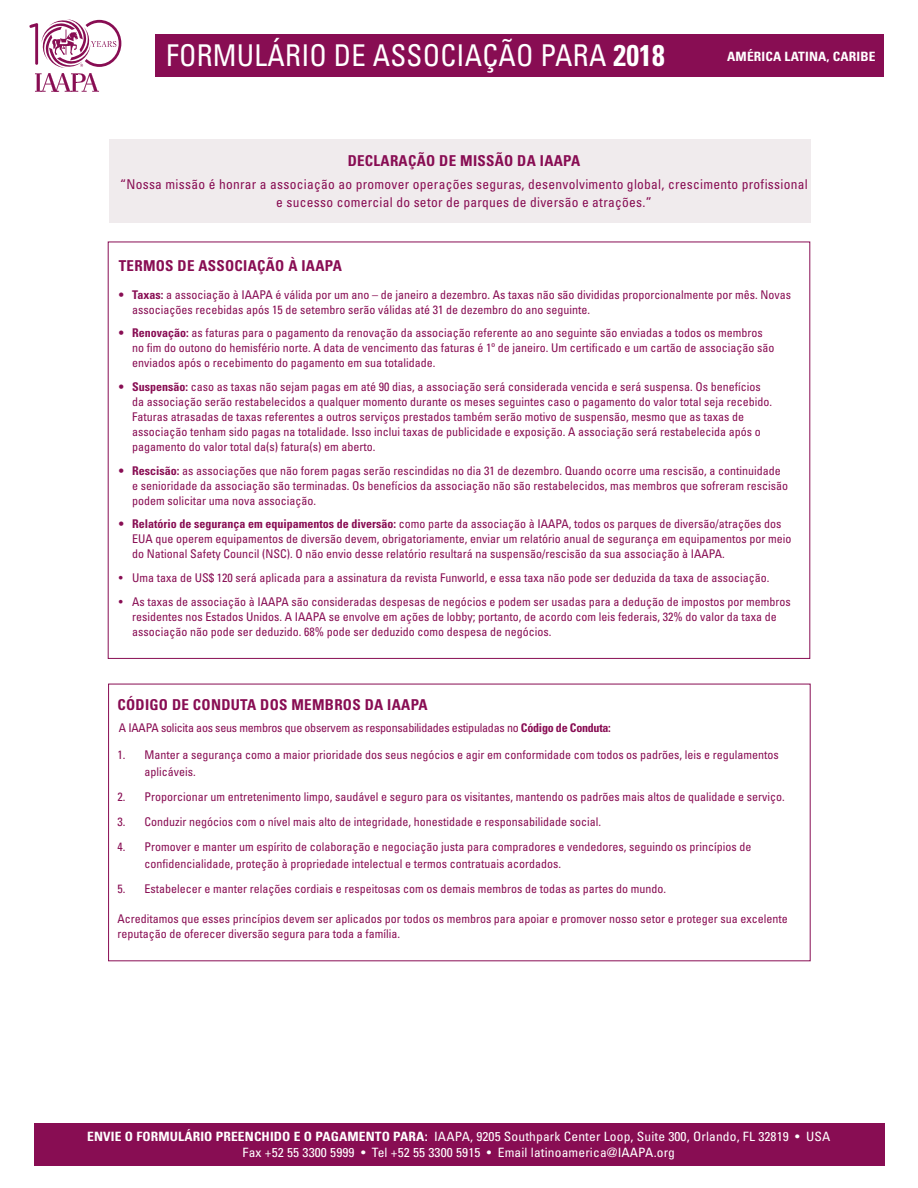
<style>
.page{position:relative;width:918px;height:1188px;background:#fff}
.page>*{position:absolute;margin:0;border:0;box-sizing:border-box;transform-origin:0 0}
.t1{font:condensed 30px "Univers";letter-spacing:.01em;color:#fff;scale:.95 1}
.t2{font:700 condensed 15px "Univers";letter-spacing:.02em;color:#880d53}
.t3{font:condensed 13.5px/18px "Univers";letter-spacing:.02em;color:#880d53;text-align:center}
.t4{font:condensed 12.9px/16.2px "Univers";letter-spacing:.01em;color:#fff;text-align:center;scale:1.05 1}
.t5{font:700 condensed 12.9px "Univers";letter-spacing:.01em;color:#fff;scale:1.05 1}
.t6{font:condensed 12px/15px "Univers";color:#880d53}
.t7{font:condensed 12px "Univers";letter-spacing:-.02em;color:#880d53}
.s1{font-weight:700}
</style>
<div class="page">
<div style="left:155px;top:34px;width:729px;height:43px;background:#880d53"></div>
<svg style="left:29px;top:19px;width:92px;height:73px"></svg>
<div style="left:34px;top:1123px;width:851px;height:43px;background:#880d53"></div>
<div style="left:109px;top:139px;width:702px;height:84px;background:#f0ebed"></div>
<h1 class="t1" style="left:166px;top:37px;width:527px">FORMULÁRIO DE ASSOCIAÇÃO PARA <span class="s1">2018</span></h1>
<p class="t5" style="left:727px;top:49px;width:143px">AMÉRICA LATINA, CARIBE</p>
<p class="t2" style="left:348px;top:152px;width:234px">DECLARAÇÃO DE MISSÃO DA IAAPA</p>
<p class="t3" style="left:120px;top:175px;width:689px">“Nossa missão é honrar a associação ao promover operações seguras, desenvolvimento global, crescimento profissional e sucesso comercial do setor de parques de diversão e atrações.”</p>
<p class="t2" style="left:119px;top:256px;width:225px">TERMOS DE ASSOCIAÇÃO À IAAPA</p>
<p class="t6" style="left:132px;top:287px;width:660px;text-indent:-14px"><span class="s1">• Taxas:</span> a associação à IAAPA é válida por um ano – de janeiro a dezembro. As taxas não são divididas proporcionalmente por mês. Novas associações recebidas após 15 de setembro serão válidas até 31 de dezembro do ano seguinte.</p>
<p class="t6" style="left:132px;top:326px;width:644px;text-indent:-14px"><span class="s1">• Renovação:</span> as faturas para o pagamento da renovação da associação referente ao ano seguinte são enviadas a todos os membros no fim do outono do hemisfério norte. A data de vencimento das faturas é 1º de janeiro. Um certificado e um cartão de associação são enviados após o recebimento do pagamento em sua totalidade.</p>
<p class="t6" style="left:132px;top:379px;width:641px;text-indent:-14px"><span class="s1">• Suspensão:</span> caso as taxas não sejam pagas em até 90 dias, a associação será considerada vencida e será suspensa. Os benefícios da associação serão restabelecidos a qualquer momento durante os meses seguintes caso o pagamento do valor total seja recebido.<br>Faturas atrasadas de taxas referentes a outros serviços prestados também serão motivo de suspensão, mesmo que as taxas de associação tenham sido pagas na totalidade. Isso inclui taxas de publicidade e exposição. A associação será restabelecida após o pagamento do valor total da(s) fatura(s) em aberto.</p>
<p class="t6" style="left:132px;top:463px;width:657px;text-indent:-14px"><span class="s1">• Rescisão:</span> as associações que não forem pagas serão rescindidas no dia 31 de dezembro. Quando ocorre uma rescisão, a continuidade e senioridade da associação são terminadas. Os benefícios da associação não são restabelecidos, mas membros que sofreram rescisão podem solicitar uma nova associação.</p>
<p class="t6" style="left:132px;top:516px;width:661px;text-indent:-14px"><span class="s1">• Relatório de segurança em equipamentos de diversão:</span> como parte da associação à IAAPA, todos os parques de diversão/atrações dos<br>EUA que operem equipamentos de diversão devem, obrigatoriamente, enviar um relatório anual de segurança em equipamentos por meio do National Safety Council (NSC). O não envio desse relatório resultará na suspensão/rescisão da sua associação à IAAPA.</p>
<p class="t6" style="left:119px;top:570px;width:652px">• Uma taxa de US$ 120 será aplicada para a assinatura da revista Funworld, e essa taxa não pode ser deduzida da taxa de associação.</p>
<p class="t6" style="left:132px;top:594px;width:660px;text-indent:-14px">• As taxas de associação à IAAPA são consideradas despesas de negócios e podem ser usadas para a dedução de impostos por membros residentes nos Estados Unidos. A IAAPA se envolve em ações de lobby; portanto, de acordo com leis federais, 32% do valor da taxa de associação não pode ser deduzido. 68% pode ser deduzido como despesa de negócios.</p>
<p class="t2" style="left:117px;top:695px;width:312px">CÓDIGO DE CONDUTA DOS MEMBROS DA IAAPA</p>
<p class="t7" style="left:119px;top:720px;width:493px">A IAAPA solicita aos seus membros que observem as responsabilidades estipuladas no <span class="s1">Código de Conduta:</span></p>
<p class="t6" style="left:144px;top:747px;width:636px;line-height:16.5px;text-indent:-27px">1. Manter a segurança como a maior prioridade dos seus negócios e agir em conformidade com todos os padrões, leis e regulamentos aplicáveis.</p>
<p class="t6" style="left:117px;top:789px;width:669px">2. Proporcionar um entretenimento limpo, saudável e seguro para os visitantes, mantendo os padrões mais altos de qualidade e serviço.</p>
<p class="t6" style="left:117px;top:814px;width:485px">3. Conduzir negócios com o nível mais alto de integridade, honestidade e responsabilidade social.</p>
<p class="t6" style="left:144px;top:839px;width:609px;line-height:16.5px;text-indent:-27px">4. Promover e manter um espírito de colaboração e negociação justa para compradores e vendedores, seguindo os princípios de confidencialidade, proteção à propriedade intelectual e termos contratuais acordados.</p>
<p class="t6" style="left:117px;top:881px;width:550px">5. Estabelecer e manter relações cordiais e respeitosas com os demais membros de todas as partes do mundo.</p>
<p class="t6" style="left:117px;top:911px;width:672px">Acreditamos que esses princípios devem ser aplicados por todos os membros para apoiar e promover nosso setor e proteger sua excelente reputação de oferecer diversão segura para toda a família.</p>
<p class="t4" style="left:87px;top:1128px;width:709px"><span class="s1">ENVIE O FORMULÁRIO PREENCHIDO E O PAGAMENTO PARA:</span> IAAPA, 9205 Southpark Center Loop, Suite 300, Orlando, FL 32819 • USA<br>Fax +52 55 3300 5999 • Tel +52 55 3300 5915 • Email latinoamerica@IAAPA.org</p>
</div>
